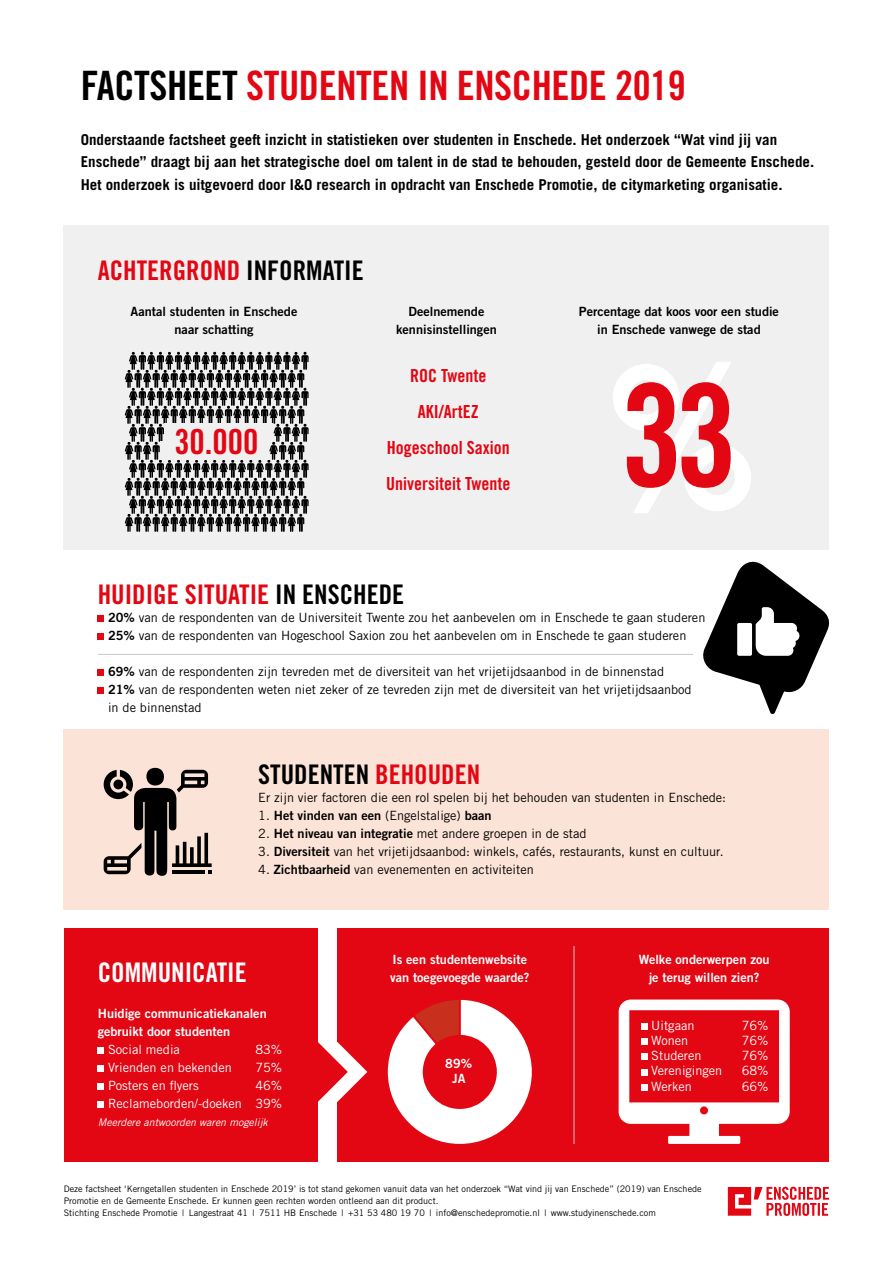
<style>
.page{position:relative;width:893px;height:1263px;background:#fff}
.page>*{position:absolute;margin:0;border:0;box-sizing:border-box;transform-origin:0 0}
.t1{font:142.35px "Trade Gothic LT Std Bd Cn 20";color:#e30613}
.t2{font:40.5px "Trade Gothic LT Std Bd Cn 20";letter-spacing:-.01em;color:#e30613}
.t3{font:34.5px "Trade Gothic LT Std Bd Cn 20";color:#e30613}
.t4{font:27px "Trade Gothic LT Std Bd Cn 20";color:#e30613}
.t5{font:27px "Trade Gothic LT Std Bd Cn 20";color:#000}
.t6{font:27px "Trade Gothic LT Std Bd Cn 20";color:#fff}
.t7{font:18px/36px "Trade Gothic LT Std Bd Cn 20";color:#e30613;text-align:center}
.t8{font:700 15px/22.5px "Trade Gothic LT Std";color:#000}
.t9{font:12.75px/18px "Trade Gothic LT Std";color:#000}
.t10{font:12.75px/18px "Trade Gothic LT Std Bd 2";color:#000;text-align:center}
.t11{font:12.75px/18px "Trade Gothic LT Std Bd 2";color:#fff}
.t12{font:12.75px/18px "Trade Gothic LT Std";color:#fff;text-align:right}
.t13{font:italic 10.5px "Trade Gothic LT Std";color:#fff}
.t14{font:9px/12px "Trade Gothic LT Std";color:#000}
.s1{color:#000}
.s2{font-family:"Trade Gothic LT Std Bd 2"}
.s3{color:#e30613}
.s4{font-family:"Trade Gothic LT Std"}
</style>
<div class="page">
<div style="left:338px;top:928px;width:491px;height:234px;background:#e30613"></div>
<div style="left:64px;top:730px;width:765px;height:180px;background:#fce3d7"></div>
<div style="left:64px;top:226px;width:765px;height:324px;background:#f0f0f0"></div>
<div style="left:64px;top:928px;width:254px;height:233px;background:#e30613"></div>
<svg style="left:318px;top:1042px;width:49px;height:60px"></svg>
<div style="left:98px;top:1047px;width:6px;height:7px;background:#fff"></div>
<div style="left:98px;top:1065px;width:6px;height:7px;background:#fff"></div>
<div style="left:98px;top:1083px;width:6px;height:7px;background:#fff"></div>
<div style="left:98px;top:1101px;width:6px;height:7px;background:#fff"></div>
<svg style="left:728px;top:1187px;width:101px;height:29px"></svg>
<hr style="left:574px;top:946px;width:1px;height:198px;background:#c6c6c6">
<div style="left:98px;top:615px;width:6px;height:7px;background:#e30613"></div>
<div style="left:98px;top:633px;width:6px;height:7px;background:#e30613"></div>
<div style="left:98px;top:669px;width:6px;height:7px;background:#e30613"></div>
<div style="left:98px;top:687px;width:6px;height:7px;background:#e30613"></div>
<hr style="left:98px;top:654px;width:595px;height:1px;background:#c6c6c6">
<svg style="left:703px;top:561px;width:127px;height:153px"></svg>
<svg style="left:125px;top:352px;width:184px;height:180px"></svg>
<svg style="left:104px;top:768px;width:108px;height:108px"></svg>
<div style="left:164px;top:424px;width:109px;height:18px;background:#f0f0f0"></div>
<div style="left:161px;top:442px;width:108px;height:18px;background:#f0f0f0"></div>
<svg style="left:613px;top:362px;width:138px;height:151px"></svg>
<svg style="left:388px;top:1000px;width:144px;height:144px"></svg>
<svg style="left:619px;top:999px;width:171px;height:145px"></svg>
<h2 class="t2" style="left:81px;top:61px;width:607px"><span class="s1">FACTSHEET</span> STUDENTEN IN ENSCHEDE 2019</h2>
<p class="t8" style="left:81px;top:128px;width:735px">Onderstaande factsheet geeft inzicht in statistieken over studenten in Enschede. Het onderzoek “Wat vind jij van<br>Enschede” draagt bij aan het strategische doel om talent in de stad te behouden, gesteld door de Gemeente Enschede.<br>Het onderzoek is uitgevoerd door I&amp;O research in opdracht van Enschede Promotie, de citymarketing organisatie.</p>
<h3 class="t4" style="left:98px;top:254px;width:267px">ACHTERGROND <span class="s1">INFORMATIE</span></h3>
<p class="t10" style="left:131px;top:302px;width:168px">Aantal studenten in Enschede naar schatting</p>
<p class="t10" style="left:396px;top:302px;width:102px">Deelnemende kennisinstellingen</p>
<p class="t10" style="left:579px;top:302px;width:202px">Percentage dat koos voor een studie in Enschede vanwege de stad</p>
<h3 class="t7" style="left:386px;top:358px;width:126px">ROC Twente<br>AKI/ArtEZ<br>Hogeschool Saxion<br>Universiteit Twente</h3>
<h1 class="t1" style="left:620px;top:349px;width:119px">33</h1>
<h3 class="t3" style="left:174px;top:421px;width:86px">30.000</h3>
<h3 class="t4" style="left:98px;top:578px;width:308px">HUIDIGE SITUATIE <span class="s1">IN ENSCHEDE</span></h3>
<p class="t9" style="left:108px;top:608px;width:599px"><span class="s2">20%</span> van de respondenten van de Universiteit Twente zou het aanbevelen om in Enschede te gaan studeren<br><span class="s2">25%</span> van de respondenten van Hogeschool Saxion zou het aanbevelen om in Enschede te gaan studeren</p>
<p class="t9" style="left:108px;top:662px;width:585px"><span class="s2">69%</span> van de respondenten zijn tevreden met de diversiteit van het vrijetijdsaanbod in de binnenstad<br><span class="s2">21%</span> van de respondenten weten niet zeker of ze tevreden zijn met de diversiteit van het vrijetijdsaanbod in de binnenstad</p>
<h3 class="t5" style="left:258px;top:758px;width:223px">STUDENTEN <span class="s3">BEHOUDEN</span></h3>
<p class="t9" style="left:258px;top:788px;width:469px">Er zijn vier factoren die een rol spelen bij het behouden van studenten in Enschede:</p>
<p class="t10" style="left:258px;top:806px;width:235px"><span class="s4">1.</span> Het vinden van een <span class="s4">(Engelstalige)</span> baan</p>
<p class="t9" style="left:258px;top:824px;width:330px">2. <span class="s2">Het niveau van integratie</span> met andere groepen in de stad</p>
<p class="t9" style="left:258px;top:842px;width:467px">3. <span class="s2">Diversiteit</span> van het vrijetijdsaanbod: winkels, cafés, restaurants, kunst en cultuur.</p>
<p class="t9" style="left:258px;top:860px;width:277px">4. <span class="s2">Zichtbaarheid</span> van evenementen en activiteiten</p>
<h3 class="t6" style="left:98px;top:956px;width:150px">COMMUNICATIE</h3>
<p class="t11" style="left:98px;top:1004px;width:170px">Huidige communicatiekanalen gebruikt door studenten</p>
<p class="t12" style="left:108px;top:1040px;width:73px">Social media</p>
<p class="t12" style="left:255px;top:1040px;width:28px">83%</p>
<p class="t12" style="left:108px;top:1058px;width:125px">Vrienden en bekenden</p>
<p class="t12" style="left:255px;top:1058px;width:28px">75%</p>
<p class="t12" style="left:108px;top:1076px;width:92px">Posters en flyers</p>
<p class="t12" style="left:108px;top:1076px;width:176px">46%<br>Reclameborden/-doeken 39%</p>
<p class="t13" style="left:98px;top:1116px;width:172px">Meerdere antwoorden waren mogelijk</p>
<p class="t11" style="left:390px;top:950px;width:141px">Is een studentenwebsite van toegevoegde waarde?</p>
<p class="t11" style="left:445px;top:1055px;width:28px;line-height:15.3px;text-align:center">89%<br>JA</p>
<p class="t11" style="left:639px;top:950px;width:132px;text-align:center">Welke onderwerpen zou je terug willen zien?</p>
<p class="t12" style="left:651px;top:1016px;width:45px">Uitgaan</p>
<p class="t12" style="left:742px;top:1016px;width:28px">76%</p>
<p class="t12" style="left:651px;top:1031px;width:39px">Wonen</p>
<p class="t12" style="left:742px;top:1031px;width:28px">76%</p>
<p class="t12" style="left:651px;top:1046px;width:52px">Studeren</p>
<p class="t12" style="left:742px;top:1046px;width:28px">76%</p>
<p class="t12" style="left:651px;top:1062px;width:73px">Verenigingen</p>
<p class="t12" style="left:742px;top:1062px;width:28px">68%</p>
<p class="t12" style="left:651px;top:1077px;width:42px">Werken</p>
<p class="t12" style="left:742px;top:1077px;width:28px">66%</p>
<p class="t14" style="left:64px;top:1182px;width:639px">Deze factsheet ‘Kerngetallen studenten in Enschede 2019’ is tot stand gekomen vanuit data van het onderzoek “Wat vind jij van Enschede” (2019) van Enschede<br>Promotie en de Gemeente Enschede. Er kunnen geen rechten worden ontleend aan dit product.<br>Stichting Enschede Promotie | Langestraat 41 | 7511 HB Enschede | +31 53 480 19 70 | info@enschedepromotie.nl | www.studyinenschede.com</p>
</div>
